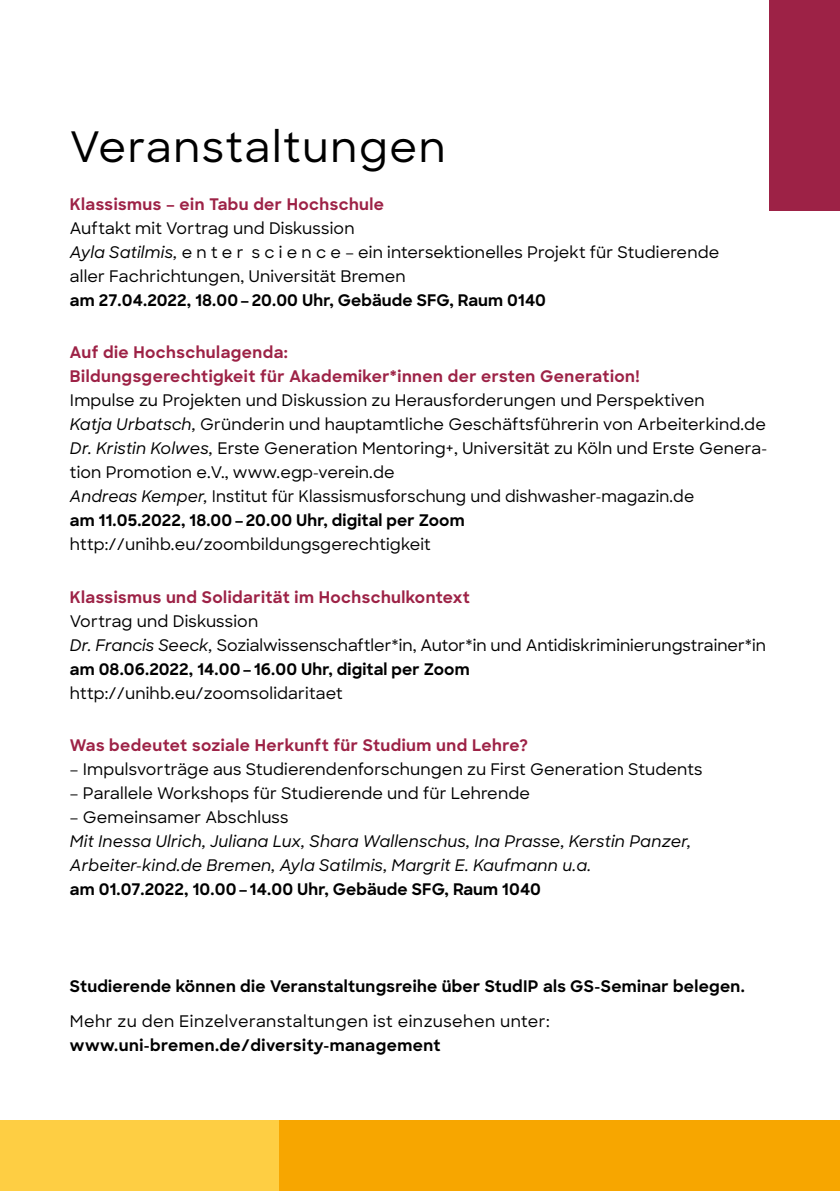
<style>
.page{position:relative;width:840px;height:1191px;background:#fff}
.page>*{position:absolute;margin:0;border:0;box-sizing:border-box;transform-origin:0 0}
.t1{font:500 42px "Sharp Sans";letter-spacing:.04em;color:#000}
.t2{font:500 16px/24px "Sharp Sans";letter-spacing:.01em;color:#000}
.t3{font:700 16px "Sharp Sans";letter-spacing:.015em;color:#000}
.t4{font:700 16px/24px "Sharp Sans";letter-spacing:.03em;color:#9d2246}
.t5{font:italic 500 16px/24px "Sharp Sans";letter-spacing:.01em;color:#000}
.t6{font:500 16px "Sharp Sans";letter-spacing:.03em;color:#000}
.s1{font-style:italic}
.s2{font-weight:700}
</style>
<div class="page">
<div style="left:769px;top:0;width:70px;height:210px;background:#9d2246"></div>
<div style="left:0;top:1121px;width:280px;height:70px;background:#fece43"></div>
<div style="left:280px;top:1121px;width:559px;height:70px;background:#f7a600"></div>
<h1 class="t1" style="left:70px;top:116px;width:377px">Veranstaltungen</h1>
<p class="t4" style="left:70px;top:192px;width:315px">Klassismus – ein Tabu der Hochschule</p>
<p class="t2" style="left:70px;top:215px;width:650px">Auftakt mit Vortrag und Diskussion<br><span class="s1">Ayla Satilmis,</span> e n t e r s c i e n c e – ein intersektionelles Projekt für Studierende aller Fachrichtungen, Universität Bremen</p>
<p class="t3" style="left:70px;top:288px;width:477px">am 27.04.2022, 18.00–20.00 Uhr, Gebäude SFG, Raum 0140</p>
<p class="t4" style="left:70px;top:340px;width:571px">Auf die Hochschulagenda:<br>Bildungsgerechtigkeit für Akademiker*innen der ersten Generation!</p>
<p class="t2" style="left:70px;top:388px;width:698px">Impulse zu Projekten und Diskussion zu Herausforderungen und Perspektiven<br><span class="s1">Katja Urbatsch,</span> Gründerin und hauptamtliche Geschäftsführerin von Arbeiterkind.de <span class="s1">Dr. Kristin Kolwes,</span> Erste Generation Mentoring+, Universität zu Köln und Erste Genera&shy;tion Promotion e.V., www.egp-verein.de<br><span class="s1">Andreas Kemper,</span> Institut für Klassismusforschung und dishwasher-magazin.de<br><span class="s2">am 11.05.2022, 18.00–20.00 Uhr, digital per Zoom</span></p>
<p class="t2" style="left:70px;top:532px;width:362px">http://unihb.eu/zoombildungsgerechtigkeit</p>
<p class="t4" style="left:70px;top:584px;width:401px">Klassismus und Solidarität im Hochschulkontext</p>
<p class="t2" style="left:70px;top:608px;width:697px">Vortrag und Diskussion<br><span class="s1">Dr. Francis Seeck,</span> Sozialwissenschaftler*in, Autor*in und Antidiskriminierungstrainer*in <span class="s2">am 08.06.2022, 14.00– 16.00 Uhr, digital per Zoom</span></p>
<p class="t2" style="left:70px;top:680px;width:274px">http://unihb.eu/zoomsolidaritaet</p>
<p class="t4" style="left:70px;top:733px;width:459px">Was bedeutet soziale Herkunft für Studium und Lehre?</p>
<p class="t2" style="left:70px;top:756px;width:633px">– Impulsvorträge aus Studierendenforschungen zu First Generation Students</p>
<p class="t2" style="left:70px;top:780px;width:461px">– Parallele Workshops für Studierende und für Lehrende</p>
<p class="t2" style="left:70px;top:804px;width:220px">– Gemeinsamer Abschluss</p>
<p class="t5" style="left:70px;top:828px;width:622px">Mit Inessa Ulrich, Juliana Lux, Shara Wallenschus, Ina Prasse, Kerstin Panzer,<br>Arbeiter-kind.de Bremen, Ayla Satilmis, Margrit E. Kaufmann u.a.</p>
<p class="t3" style="left:70px;top:877px;width:472px">am 01.07.2022, 10.00– 14.00 Uhr, Gebäude SFG, Raum 1040</p>
<p class="t3" style="left:70px;top:974px;width:676px">Studierende können die Veranstaltungsreihe über StudIP als GS-Seminar belegen.</p>
<p class="t6" style="left:70px;top:1009px;width:481px">Mehr zu den Einzelveranstaltungen ist einzusehen unter:</p>
<p class="t3" style="left:70px;top:1033px;width:372px">www.uni-bremen.de/diversity-management</p>
</div>
